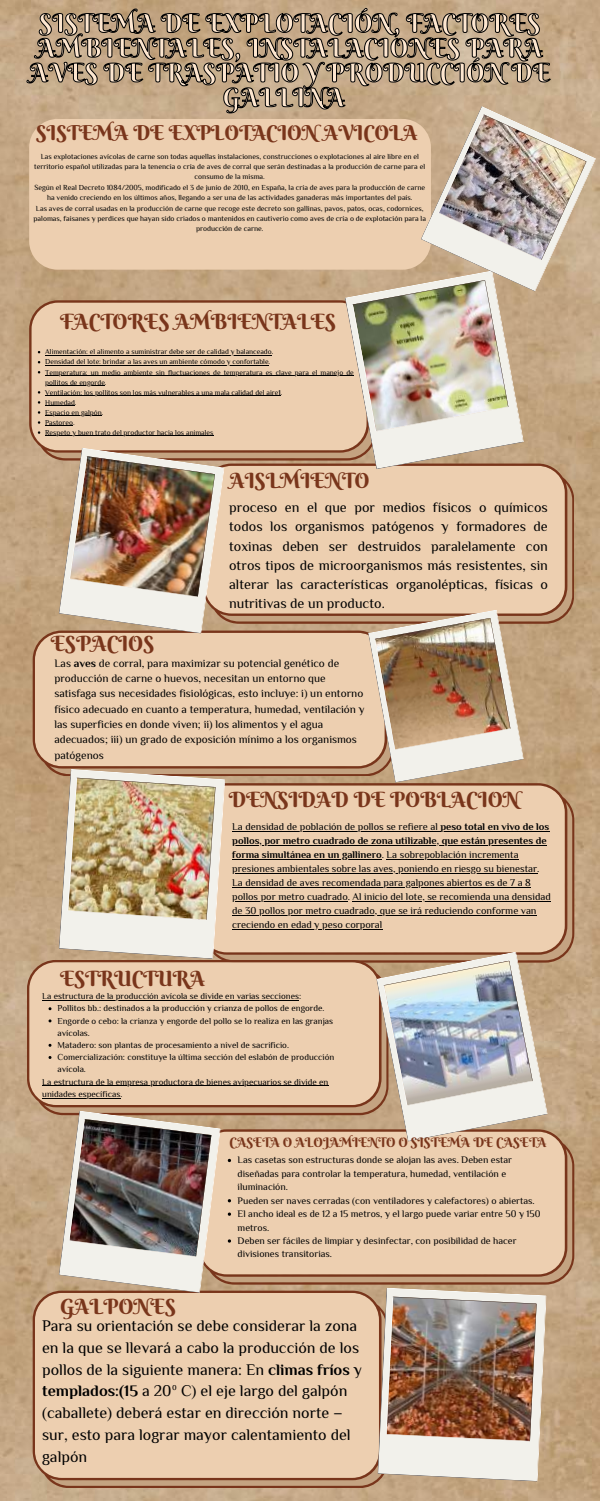
<style>
.page{position:relative;width:600px;height:1501px;background:#fff}
.page>*{position:absolute;margin:0;border:0;box-sizing:border-box;transform-origin:0 0}
.t1{font:25.7px/24.8px "Berkshire Swash";color:#fde6cf;text-align:center}
.t2{font:21px "Berkshire Swash";color:#79351b}
.t3{font:20.5px "Berkshire Swash";color:#79351b}
.t4{font:16px/21.8px "El Messiri";color:#000}
.t5{font:14.2px/19.2px "El Messiri";color:#000;text-align:justify}
.t6{font:13.1px "Berkshire Swash";color:#79351b}
.t7{font:11.3px/15.3px "El Messiri";color:#000}
.t8{font:10.3px/14px "El Messiri";color:#000}
.t9{font:9.9px/13.4px "El Messiri";color:#000}
.t10{font:9px "El Messiri";color:#000}
.t11{font:7.6px/10.4px "El Messiri";color:#000;text-align:center}
.t12{font:7.4px/10px "El Messiri";color:#000}
.s1{font-weight:600}
.s2{font-weight:700}
</style>
<div class="page">
<img style="left:0;top:0;width:600px;height:1500px">
<svg style="left:33px;top:1481px;width:355px;height:6px;background:#b58e6d"></svg>
<img style="left:26px;top:8px;width:570px;height:1473px">
<hr style="left:45px;top:435px;width:169px;height:1px;background:#000">
<h1 class="t1" style="left:29px;top:11px;width:523px">SISTEMA DE EXPLOTACIÓN, FACTORES<br>AMBIENTALES, INSTALACIONES PARA<br>AVES DE TRASPATIO Y PRODUCCIÓN DE<br>GALLINA</h1>
<h3 class="t3" style="left:36px;top:120px;width:383px">SISTEMA DE EXPLOTACION AVICOLA</h3>
<p class="t11" style="left:33px;top:151px;width:394px">Las explotaciones avícolas de carne son todas aquellas instalaciones, construcciones o explotaciones al aire libre en el territorio español utilizadas para la tenencia o cría de aves de corral que serán destinadas a la producción de carne para el consumo de la misma.<br>Según el Real Decreto 1084/2005, modificado el 3 de junio de 2010, en España, la cría de aves para la producción de carne ha venido creciendo en los últimos años, llegando a ser una de las actividades ganaderas más importantes del país.<br>Las aves de corral usadas en la producción de carne que recoge este decreto son gallinas, pavos, patos, ocas, codornices, palomas, faisanes y perdices que hayan sido criados o mantenidos en cautiverio como aves de cría o de explotación para la producción de carne.</p>
<h2 class="t2" style="left:60px;top:308px;width:278px">FACTORES AMBIENTALES</h2>
<p class="t12" style="left:45px;top:347px;width:310px">Alimentación: el alimento a suministrar debe ser de calidad y balanceado.<br>Densidad del lote: brindar a las aves un ambiente cómodo y confortable.<br>Temperatura: un medio ambiente sin fluctuaciones de temperatura es clave para el manejo de pollitos de engorde.<br>Ventilación: los pollitos son los más vulnerables a una mala calidad del aire<span class="s1">1</span>.<br>Humedad.<br>Espacio en galpón.<br>Pastoreo.<br>Respeto y buen trato del productor hacia los animales</p>
<h2 class="t2" style="left:51px;top:630px;width:105px">ESPACIOS</h2>
<h2 class="t2" style="left:229px;top:467px;width:142px">AISLMIENTO</h2>
<p class="t5" style="left:229px;top:497px;width:320px">proceso en el que por medios físicos o químicos todos los organismos patógenos y formadores de toxinas deben ser destruidos paralelamente con otros tipos de microorganismos más resistentes, sin alterar las características organolépticas, físicas o nutritivas de un producto.</p>
<p class="t7" style="left:54px;top:655px;width:312px">Las <span class="s2">aves</span> de corral, para maximizar su potencial genético de producción de carne o huevos, necesitan un entorno que satisfaga sus necesidades fisiológicas, esto incluye: i) un entorno físico adecuado en cuanto a temperatura, humedad, ventilación y las superficies en donde viven; ii) los alimentos y el agua adecuados; iii) un grado de exposición mínimo a los organismos patógenos</p>
<h2 class="t2" style="left:229px;top:786px;width:293px">DENSIDAD DE POBLACION</h2>
<p class="t8" style="left:232px;top:819px;width:320px">La densidad de población de pollos se refiere al <span class="s2">peso total en vivo de los pollos, por metro cuadrado de zona utilizable, que están presentes de forma simultánea en un gallinero</span>. La sobrepoblación incrementa presiones ambientales sobre las aves, poniendo en riesgo su bienestar.<br>La densidad de aves recomendada para galpones abiertos es de 7 a 8 pollos por metro cuadrado. Al inicio del lote, se recomienda una densidad de 30 pollos por metro cuadrado, que se irá reduciendo conforme van creciendo en edad y peso corporal</p>
<h2 class="t2" style="left:60px;top:965px;width:147px">ESTRUCTURA</h2>
<p class="t10" style="left:42px;top:990px;width:260px">La estructura de la producción avícola se divide en varias secciones:</p>
<p class="t10" style="left:57px;top:1002px;width:268px">Pollitos bb.: destinados a la producción y crianza de pollos de engorde.</p>
<p class="t10" style="left:57px;top:1015px;width:277px">Engorde o cebo: la crianza y engorde del pollo se lo realiza en las granjas</p>
<p class="t10" style="left:57px;top:1027px;width:34px">avícolas.</p>
<p class="t10" style="left:57px;top:1039px;width:233px">Matadero: son plantas de procesamiento a nivel de sacrificio.</p>
<p class="t10" style="left:57px;top:1051px;width:278px">Comercialización: constituye la última sección del eslabón de producción</p>
<p class="t10" style="left:57px;top:1063px;width:30px">avícola.</p>
<p class="t10" style="left:42px;top:1075px;width:288px">La estructura de la empresa productora de bienes avipecuarios se divide en</p>
<p class="t10" style="left:42px;top:1088px;width:82px">unidades específicas.</p>
<h3 class="t6" style="left:230px;top:1134px;width:318px">CASETA O ALOJAMIENTO O SISTEMA DE CASETA</h3>
<p class="t9" style="left:238px;top:1153px;width:304px">Las casetas son estructuras donde se alojan las aves. Deben estar diseñadas para controlar la temperatura, humedad, ventilación e iluminación.<br>Pueden ser naves cerradas (con ventiladores y calefactores) o abiertas.<br>El ancho ideal es de 12 a 15 metros, y el largo puede variar entre 50 y 150 metros.<br>Deben ser fáciles de limpiar y desinfectar, con posibilidad de hacer divisiones transitorias.</p>
<h2 class="t2" style="left:60px;top:1293px;width:117px">GALPONES</h2>
<p class="t4" style="left:42px;top:1314px;width:322px">Para su orientación se debe considerar la zona en la que se llevará a cabo la producción de los pollos de la siguiente manera: En <span class="s2">climas fríos</span> y <span class="s2">templados:(15</span> a 20º C) el eje largo del galpón (caballete) deberá estar en dirección norte – sur, esto para lograr mayor calentamiento del galpón</p>
</div>
